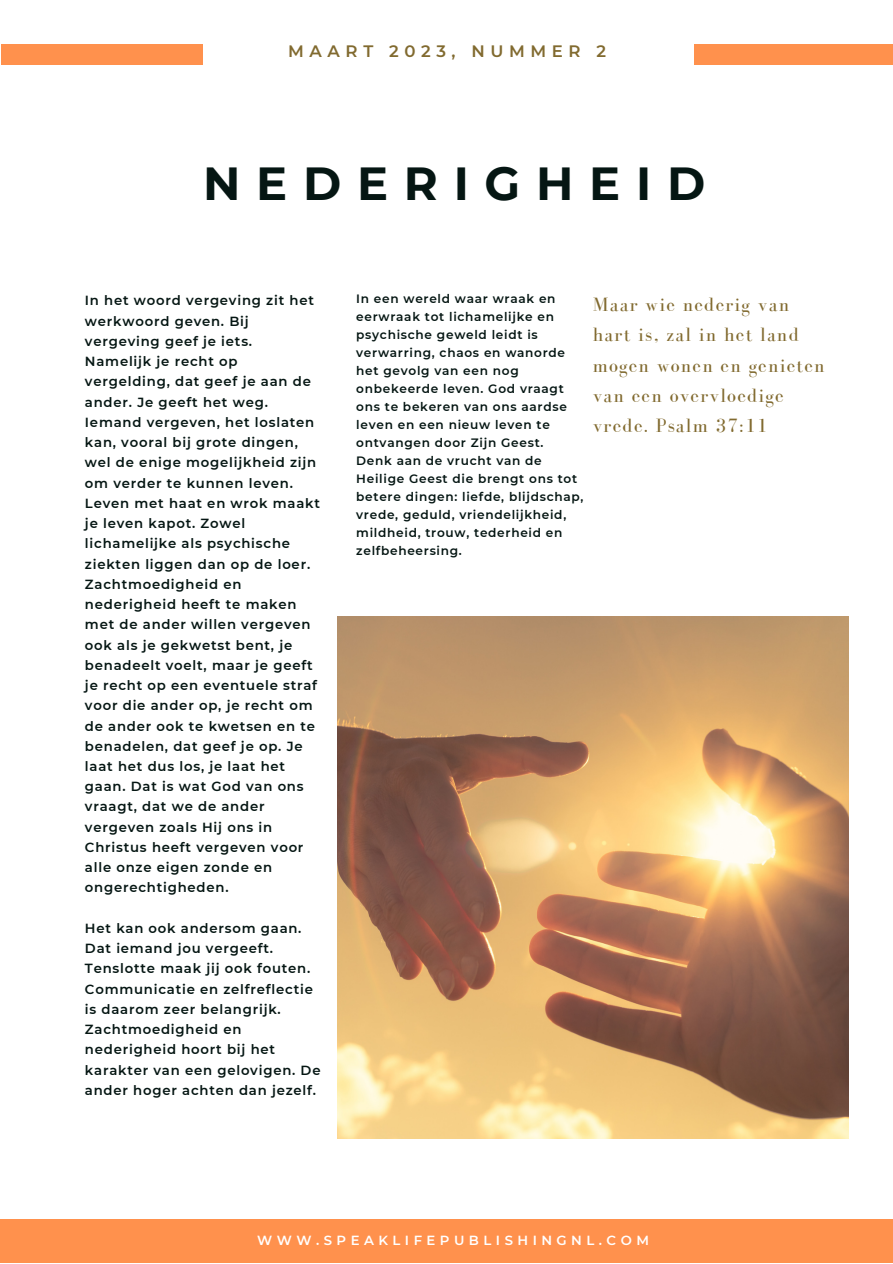
<style>
.page{position:relative;width:893px;height:1264px;background:#fff}
.page>*{position:absolute;margin:0;border:0;box-sizing:border-box;transform-origin:0 0}
.t1{font:700 46.35px "Montserrat";letter-spacing:.34em;color:#051613}
.t2{font:19.8px/30.3px "Bodoni FLF";letter-spacing:.06em;color:#816a2f}
.t3{font:600 16.5px "Montserrat";letter-spacing:.34em;color:#816a2f}
.t4{font:600 13.2px/20.2px "Montserrat";letter-spacing:.06em;color:#051613}
.t5{font:600 13.2px "Montserrat";letter-spacing:.34em;color:#fff}
.t6{font:600 12.15px/18px "Montserrat";letter-spacing:.06em;color:#051613}
</style>
<div class="page">
<div style="left:0;top:1219px;width:892px;height:43px;background:#ff914d"></div>
<img style="left:337px;top:617px;width:511px;height:521px">
<div style="left:1px;top:44px;width:202px;height:21px;background:#ff914d"></div>
<div style="left:693px;top:44px;width:199px;height:21px;background:#ff914d"></div>
<p class="t3" style="left:288px;top:41px;width:319px">MAART 2023, NUMMER 2</p>
<h1 class="t1" style="left:203px;top:155px;width:503px">NEDERIGHEID</h1>
<p class="t4" style="left:85px;top:290px;width:236px">In het woord vergeving zit het werkwoord geven. Bij vergeving geef je iets.<br>Namelijk je recht op vergelding, dat geef je aan de ander. Je geeft het weg.<br>Iemand vergeven, het loslaten kan, vooral bij grote dingen, wel de enige mogelijkheid zijn om verder te kunnen leven.<br>Leven met haat en wrok maakt je leven kapot. Zowel lichamelijke als psychische ziekten liggen dan op de loer.<br>Zachtmoedigheid en nederigheid heeft te maken met de ander willen vergeven ook als je gekwetst bent, je benadeelt voelt, maar je geeft je recht op een eventuele straf voor die ander op, je recht om de ander ook te kwetsen en te benadelen, dat geef je op. Je laat het dus los, je laat het gaan. Dat is wat God van ons vraagt, dat we de ander vergeven zoals Hij ons in<br>Christus heeft vergeven voor alle onze eigen zonde en ongerechtigheden.</p>
<p class="t4" style="left:85px;top:918px;width:237px">Het kan ook andersom gaan.<br>Dat iemand jou vergeeft.<br>Tenslotte maak jij ook fouten.<br>Communicatie en zelfreflectie is daarom zeer belangrijk.<br>Zachtmoedigheid en nederigheid hoort bij het karakter van een gelovigen. De ander hoger achten dan jezelf.</p>
<p class="t6" style="left:356px;top:290px;width:229px">In een wereld waar wraak en eerwraak tot lichamelijke en psychische geweld leidt is verwarring, chaos en wanorde het gevolg van een nog onbekeerde leven. God vraagt ons te bekeren van ons aardse leven en een nieuw leven te ontvangen door Zijn Geest.<br>Denk aan de vrucht van de<br>Heilige Geest die brengt ons tot betere dingen: liefde, blijdschap, vrede, geduld, vriendelijkheid, mildheid, trouw, tederheid en zelfbeheersing.</p>
<h2 class="t2" style="left:592px;top:289px;width:233px">Maar wie nederig van hart is, zal in het land mogen wonen en genieten van een overvloedige vrede. Psalm 37:11</h2>
<p class="t5" style="left:257px;top:1232px;width:393px">WWW.SPEAKLIFEPUBLISHINGNL.COM</p>
</div>
